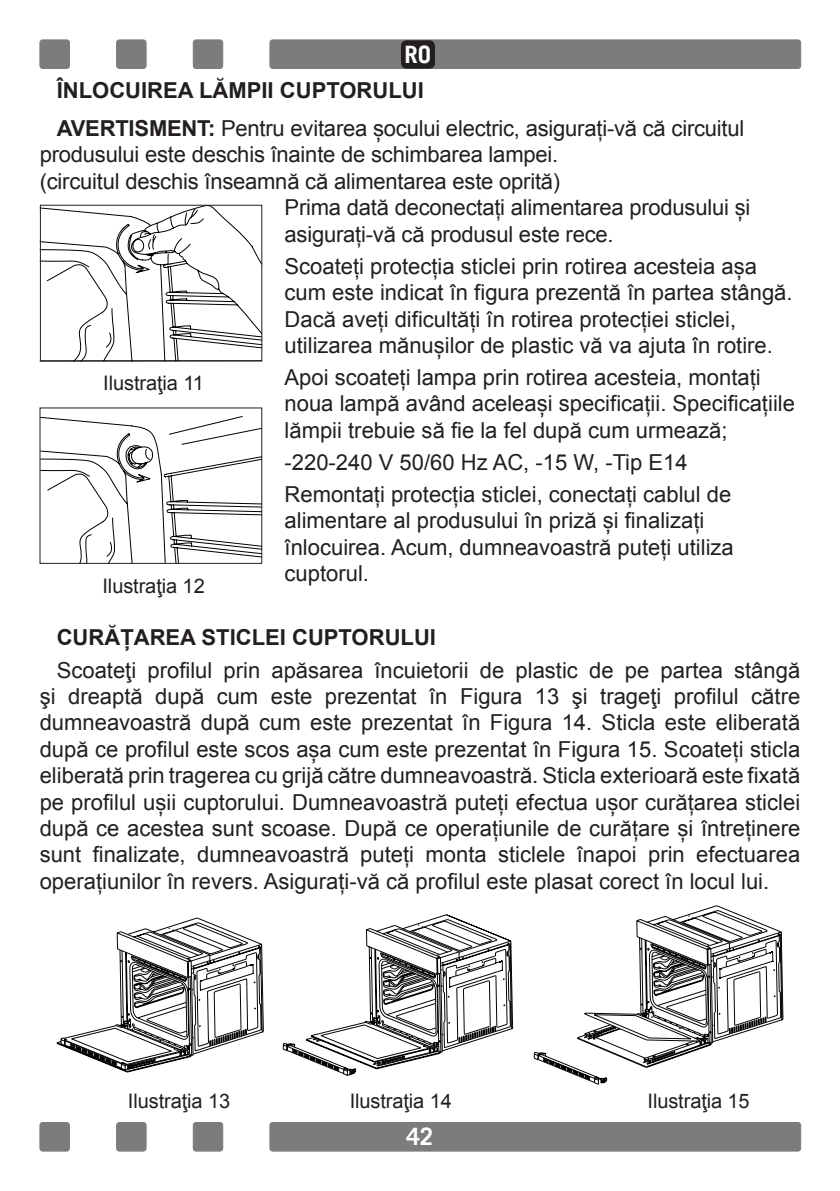
<style>
.page{position:relative;width:840px;height:1191px;background:#fff}
.page>*{position:absolute;margin:0;border:0;box-sizing:border-box;transform-origin:0 0}
.t1{font:700 24px "Trade Gothic";color:#fff}
.t2{font:22px/26.4px "Arial";color:#231f20}
.t3{font:700 22px "Arial";color:#231f20}
.t4{font:20px "Arial";letter-spacing:-.005em;color:#231f20}
.s1{font-weight:700}
</style>
<div class="page">
<div style="left:270px;top:40px;width:530px;height:28px;background:#7d7c7c;border-radius:3px"></div>
<div style="left:269px;top:40px;width:531px;height:29px;border:1px solid #7d7c7c;border-radius:3px"></div>
<div style="left:40px;top:40px;width:29px;height:28px;background:#7d7c7c;border-radius:3px"></div>
<div style="left:40px;top:40px;width:30px;height:29px;border:1px solid #7d7c7c;border-radius:3px"></div>
<div style="left:193px;top:40px;width:29px;height:28px;background:#7d7c7c;border-radius:3px"></div>
<div style="left:193px;top:40px;width:30px;height:29px;border:1px solid #7d7c7c;border-radius:3px"></div>
<div style="left:116px;top:40px;width:30px;height:28px;background:#7d7c7c;border-radius:3px"></div>
<div style="left:116px;top:40px;width:30px;height:29px;border:1px solid #7d7c7c;border-radius:3px"></div>
<div style="left:270px;top:1122px;width:530px;height:29px;background:#7d7c7c;border-radius:3px"></div>
<div style="left:269px;top:1122px;width:531px;height:29px;border:1px solid #7d7c7c;border-radius:3px"></div>
<div style="left:40px;top:1122px;width:29px;height:29px;background:#7d7c7c;border-radius:3px"></div>
<div style="left:40px;top:1122px;width:30px;height:29px;border:1px solid #7d7c7c;border-radius:3px"></div>
<div style="left:193px;top:1122px;width:29px;height:29px;background:#7d7c7c;border-radius:3px"></div>
<div style="left:193px;top:1122px;width:30px;height:29px;border:1px solid #7d7c7c;border-radius:3px"></div>
<div style="left:116px;top:1122px;width:30px;height:29px;background:#7d7c7c;border-radius:3px"></div>
<div style="left:116px;top:1122px;width:30px;height:29px;border:1px solid #7d7c7c;border-radius:3px"></div>
<svg style="left:39px;top:204px;width:223px;height:158px"></svg>
<svg style="left:39px;top:407px;width:223px;height:157px"></svg>
<svg style="left:56px;top:917px;width:208px;height:155px"></svg>
<svg style="left:282px;top:914px;width:231px;height:162px"></svg>
<svg style="left:533px;top:905px;width:250px;height:180px"></svg>
<div style="left:401px;top:40px;width:34px;height:29px;background:#231f20;border-radius:6px"></div>
<p class="t1" style="left:404px;top:40px;width:28px">RO</p>
<p class="t2" style="left:57px;top:72px;width:688px;line-height:37.8px"><span class="s1">ÎNLOCUIREA LĂMPII CUPTORULUI<br>AVERTISMENT:</span> Pentru evitarea șocului electric, asigurați-vă că circuitul</p>
<p class="t2" style="left:40px;top:142px;width:520px">produsului este deschis înainte de schimbarea lampei.</p>
<p class="t2" style="left:40px;top:168px;width:521px">(circuitul deschis înseamnă că alimentarea este oprită)</p>
<p class="t2" style="left:284px;top:194px;width:467px">Prima dată deconectați alimentarea produsului și</p>
<p class="t2" style="left:284px;top:221px;width:330px">asigurați-vă că produsul este rece.</p>
<p class="t2" style="left:284px;top:253px;width:509px">Scoateți protecția sticlei prin rotirea acesteia așa cum este indicat în figura prezentă în partea stângă.<br>Dacă aveți dificultăți în rotirea protecției sticlei, utilizarea mănușilor de plastic vă va ajuta în rotire.</p>
<p class="t2" style="left:284px;top:364px;width:511px">Apoi scoateți lampa prin rotirea acesteia, montați noua lampă având aceleași specificații. Specificațiile lămpii trebuie să fie la fel după cum urmează;</p>
<p class="t2" style="left:284px;top:446px;width:448px;line-height:32px">-220-240 V 50/60 Hz AC, -15 W, -Tip E14<br>Remontați protecția sticlei, conectați cablul de</p>
<p class="t2" style="left:284px;top:508px;width:450px">alimentare al produsului în priză și finalizați înlocuirea. Acum, dumneavoastră puteți utiliza cuptorul.</p>
<p class="t3" style="left:57px;top:623px;width:380px">CURĂȚAREA STICLEI CUPTORULUI</p>
<p class="t2" style="left:40px;top:657px;width:761px;text-align:justify;text-indent:17px">Scoateţi profilul prin apăsarea încuietorii de plastic de pe partea stângă şi dreaptă după cum este prezentat în Figura 13 şi trageţi profilul către dumneavoastră după cum este prezentat în Figura 14. Sticla este eliberată după ce profilul este scos așa cum este prezentat în Figura 15. Scoateți sticla eliberată prin tragerea cu grijă către dumneavoastră. Sticla exterioară este fixată pe profilul ușii cuptorului. Dumneavoastră puteți efectua ușor curățarea sticlei după ce acestea sunt scoase. După ce operațiunile de curățare și întreținere sunt finalizate, dumneavoastră puteți monta sticlele înapoi prin efectuarea operațiunilor în revers. Asigurați-vă că profilul este plasat corect în locul lui.</p>
<p class="t4" style="left:103px;top:370px;width:102px">Ilustraţia 11</p>
<p class="t4" style="left:102px;top:573px;width:104px">Ilustraţia 12</p>
<p class="t4" style="left:128px;top:1087px;width:104px">Ilustraţia 13</p>
<p class="t4" style="left:349px;top:1087px;width:104px">Ilustraţia 14</p>
<p class="t4" style="left:647px;top:1087px;width:104px">Ilustraţia 15</p>
<p class="t1" style="left:406px;top:1122px;width:28px">42</p>
</div>
